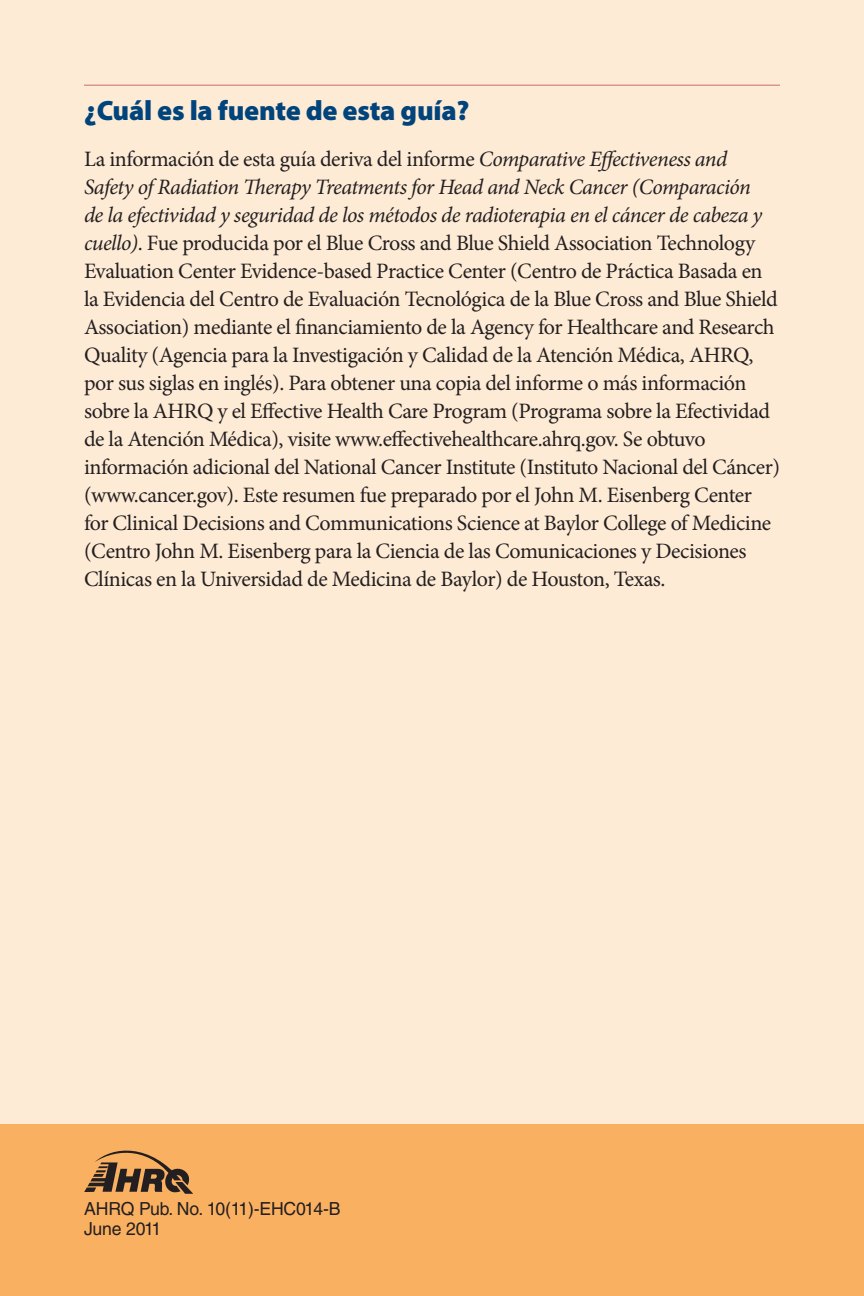
<style>
.page{position:relative;width:864px;height:1296px;background:#feebd6}
.page>*{position:absolute;margin:0;border:0;box-sizing:border-box;transform-origin:0 0}
.subhead-one{font:900 28px "Myriad Pro";letter-spacing:-.01em;color:#00447b}
.body_text_large{font:22px/28px "Minion Pro";letter-spacing:-.02em;color:#231f20}
.table_bullets_conden{font:18px "Helvetica LT Std";letter-spacing:-.01em;color:#231f20}
.s1{font-style:italic}
</style>
<div class="page">
<div style="left:0;top:1124px;width:864px;height:172px;background:#fab061"></div>
<hr style="left:84px;top:84px;width:696px;height:2px;background:#d99692">
<svg style="left:84px;top:1151px;width:109px;height:43px"></svg>
<p class="subhead-one" style="left:84px;top:92px;width:387px">¿Cuál es la fuente de esta guía?</p>
<p class="body_text_large" style="left:84px;top:145px;width:698px">La información de esta guía deriva del informe <span class="s1">Comparative Effectiveness and Safety of Radiation Therapy Treatments for Head and Neck Cancer (Comparación<br>de la efectividad y seguridad de los métodos de radioterapia en el cáncer de cabeza y cuello)</span>. Fue producida por el Blue Cross and Blue Shield Association Technology Evaluation Center Evidence-based Practice Center (Centro de Práctica Basada en la Evidencia del Centro de Evaluación Tecnológica de la Blue Cross and Blue Shield Association) mediante el financiamiento de la Agency for Healthcare and Research Quality (Agencia para la Investigación y Calidad de la Atención Médica, AHRQ, por sus siglas en inglés). Para obtener una copia del informe o más información sobre la AHRQ y el Effective Health Care Program (Programa sobre la Efectividad de la Atención Médica), visite www.effectivehealthcare.ahrq.gov. Se obtuvo información adicional del National Cancer Institute (Instituto Nacional del Cáncer) (www.cancer.gov). Este resumen fue preparado por el John M. Eisenberg Center for Clinical Decisions and Communications Science at Baylor College of Medicine (Centro John M. Eisenberg para la Ciencia de las Comunicaciones y Decisiones Clínicas en la Universidad de Medicina de Baylor) de Houston, Texas.</p>
<p class="table_bullets_conden" style="left:84px;top:1198px;width:258px">AHRQ Pub. No. 10(11)-EHC014-B</p>
<p class="table_bullets_conden" style="left:84px;top:1218px;width:79px">June 2011</p>
</div>
